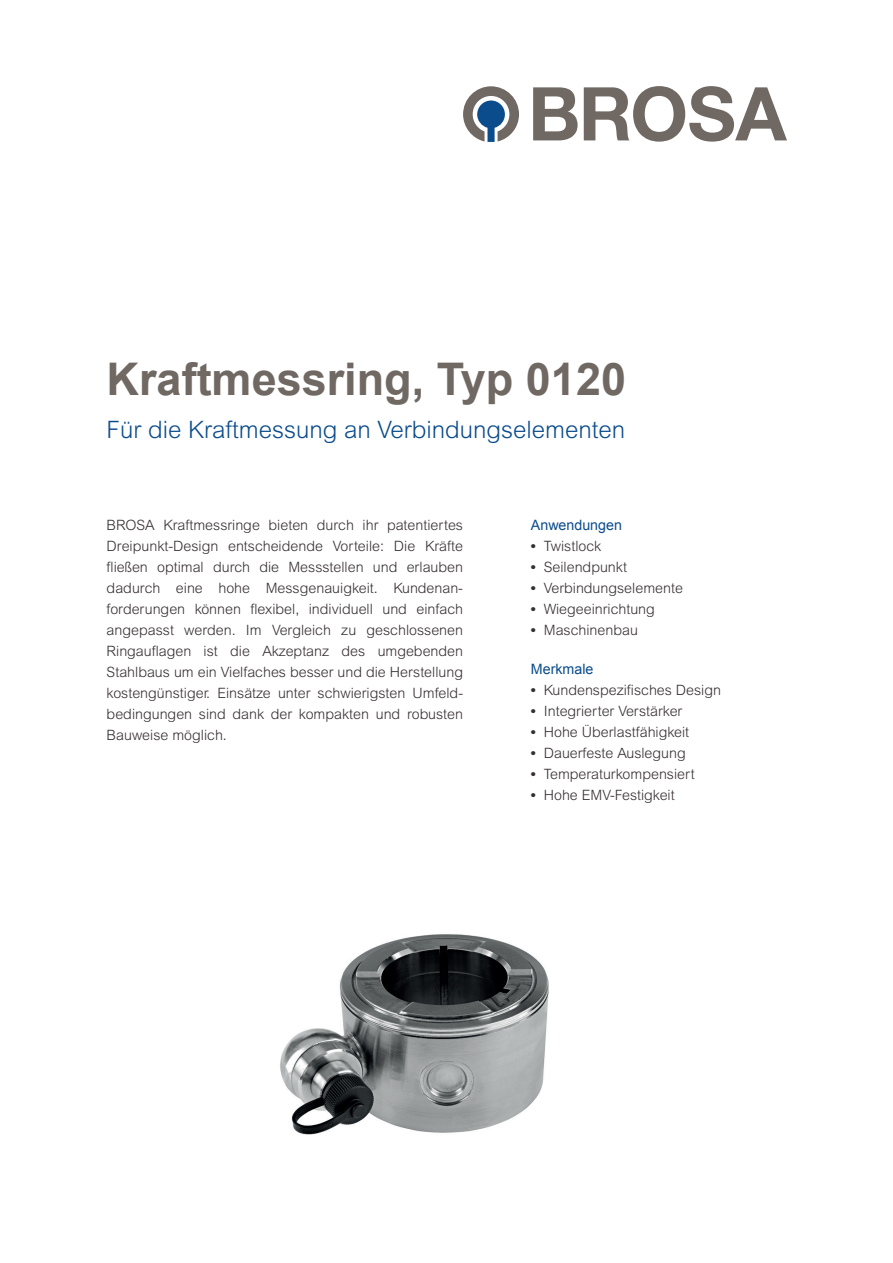
<style>
.page{position:relative;width:893px;height:1263px;background:#fff}
.page>*{position:absolute;margin:0;border:0;box-sizing:border-box;transform-origin:0 0}
.t1{font:700 45px "Arial";color:#706862}
.t2{font:300 24px "Arial";color:#0b4c8c}
.t3{font:300 14.25px/21px "Arial";color:#362e32;text-align:justify}
.t4{font:14.25px "Arial";color:#0b4c8c}
.s1{font-weight:700}
</style>
<div class="page">
<svg style="left:463px;top:86px;width:56px;height:56px"></svg>
<svg style="left:533px;top:87px;width:45px;height:53px"></svg>
<svg style="left:584px;top:86px;width:203px;height:56px"></svg>
<img style="left:280px;top:934px;width:269px;height:201px">
<h1 class="t1" style="left:107px;top:349px;width:521px">Kraftmessring, Typ 0120</h1>
<h2 class="t2" style="left:107px;top:416px;width:520px">Für die Kraftmessung an Verbindungselementen</h2>
<p class="t3" style="left:107px;top:514px;width:358px">BROSA Kraftmessringe bieten durch ihr patentiertes Dreipunkt-Design entscheidende Vorteile: Die Kräfte fließen optimal durch die Messstellen und erlauben dadurch eine hohe Messgenauigkeit. Kundenan&shy;forderungen können flexibel, individuell und einfach angepasst werden. Im Vergleich zu geschlossenen Ringauflagen ist die Akzeptanz des umgebenden Stahlbaus um ein Vielfaches besser und die Herstellung kostengünstiger. Einsätze unter schwierigsten Umfeld&shy;bedingungen sind dank der kompakten und robusten Bauweise möglich.</p>
<p class="t4" style="left:531px;top:515px;width:93px">Anwendungen</p>
<p class="t3" style="left:531px;top:535px;width:72px"><span class="s1">•</span> Twistlock</p>
<p class="t3" style="left:531px;top:556px;width:98px"><span class="s1">•</span> Seilendpunkt</p>
<p class="t3" style="left:531px;top:577px;width:154px"><span class="s1">•</span> Verbindungselemente</p>
<p class="t3" style="left:531px;top:598px;width:126px"><span class="s1">•</span> Wiegeeinrichtung</p>
<p class="t3" style="left:531px;top:619px;width:109px"><span class="s1">•</span> Maschinenbau</p>
<p class="t4" style="left:531px;top:659px;width:64px">Merkmale</p>
<p class="t3" style="left:531px;top:679px;width:192px"><span class="s1">•</span> Kundenspezifisches Design</p>
<p class="t3" style="left:531px;top:700px;width:153px"><span class="s1">•</span> Integrierter Verstärker</p>
<p class="t3" style="left:531px;top:721px;width:160px"><span class="s1">•</span> Hohe Überlastfähigkeit</p>
<p class="t3" style="left:531px;top:742px;width:156px"><span class="s1">•</span> Dauerfeste Auslegung</p>
<p class="t3" style="left:531px;top:763px;width:165px"><span class="s1">•</span> Temperaturkompensiert</p>
<p class="t3" style="left:531px;top:784px;width:145px"><span class="s1">•</span> Hohe EMV-Festigkeit</p>
</div>
